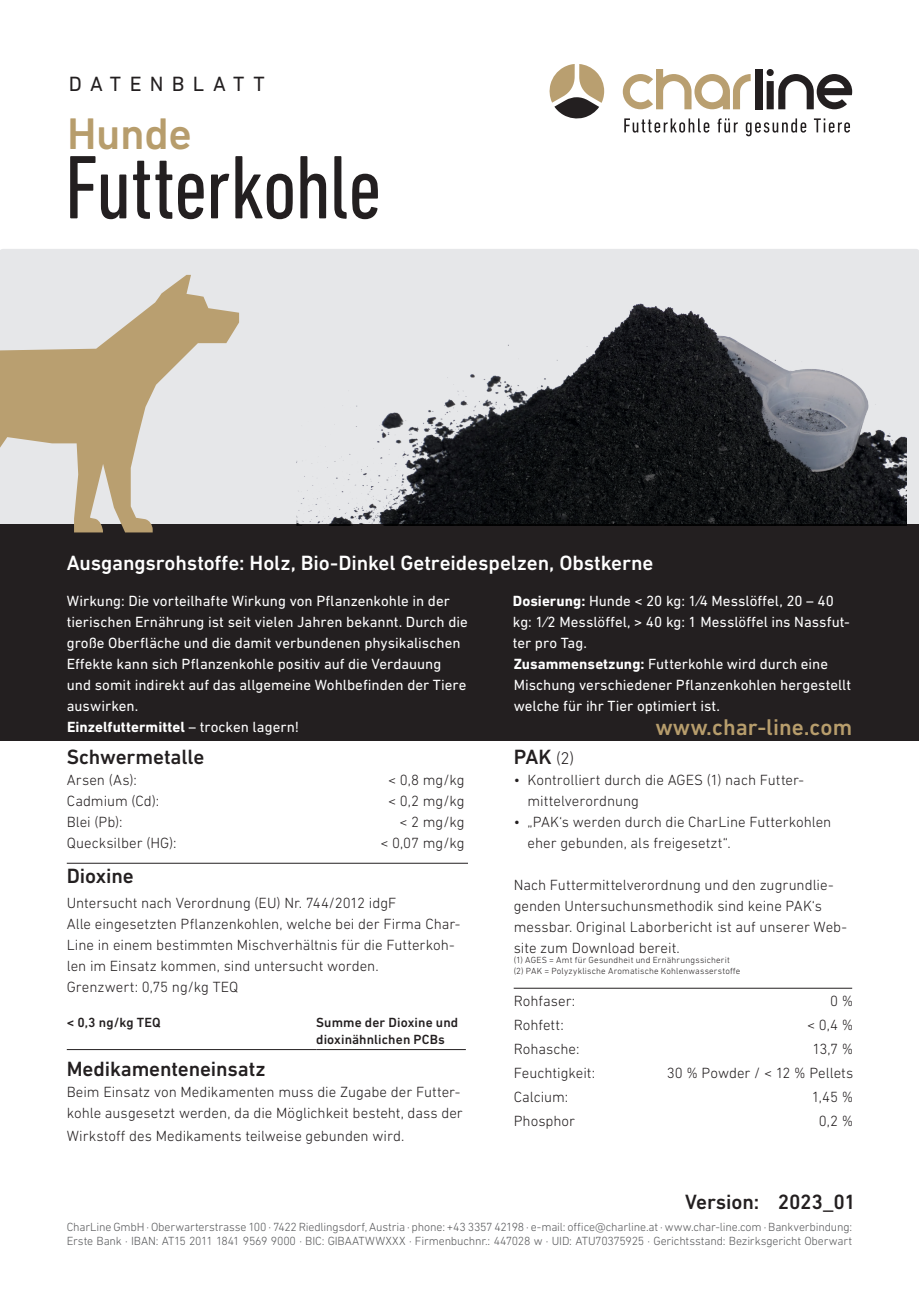
<style>
.page{position:relative;width:919px;height:1289px;background:#fff}
.page>*{position:absolute;margin:0;border:0;box-sizing:border-box;transform-origin:0 0}
.t1{font:condensed 91.5px "DIN Next LT Pro";letter-spacing:-.015em;color:#231f20}
.t2{font:500 45px "DIN Next LT Pro";letter-spacing:-.01em;color:#b79d6c}
.t3{font:500 23.1px "DIN Next LT Pro";color:#b79d6c}
.t4{font:500 21px "DIN Next LT Pro";letter-spacing:-.005em;color:#231f20}
.t5{font:500 21px "DIN Next LT Pro";letter-spacing:-.005em;color:#fff}
.t6{font:21px "DIN Next LT Pro";letter-spacing:.39em;color:#231f20}
.t7{font:300 15px/24px "DIN Next LT Pro";color:#231f20}
.t8{font:15px/21px "DIN Next LT Pro";color:#fff}
.t9{font:700 15px "DIN Next LT Pro";letter-spacing:.005em;color:#fff}
.t10{font:500 13.5px/16.2px "DIN Next LT Pro";letter-spacing:.01em;color:#231f20}
.t11{font:300 12px/14.4px "DIN Next LT Pro";letter-spacing:-.015em;color:#57585a}
.t12{font:300 9px/10.8px "DIN Next LT Pro";letter-spacing:.02em;color:#231f20}
.s1{font-weight:400}
.s2{font-weight:700}
.s3{font-weight:300;font-size:17.25px}
</style>
<div class="page">
<div style="left:0;top:249px;width:918px;height:275px;background:#e6e7e9"></div>
<hr style="left:513px;top:987px;width:339px;height:1px;background:#231f20">
<div style="left:0;top:524px;width:918px;height:216px;background:#231f20"></div>
<hr style="left:67px;top:862px;width:401px;height:1px;background:#231f20">
<img style="left:273px;top:290px;width:633px;height:235px">
<svg style="left:0;top:275px;width:239px;height:257px;background:#cfc6b4"></svg>
<div style="left:755px;top:69px;width:7px;height:40px;background:#231f20"></div>
<svg style="left:766px;top:69px;width:85px;height:40px"></svg>
<svg style="left:624px;top:118px;width:85px;height:15px"></svg>
<svg style="left:717px;top:118px;width:20px;height:15px"></svg>
<svg style="left:745px;top:118px;width:61px;height:18px"></svg>
<svg style="left:813px;top:118px;width:37px;height:15px"></svg>
<svg style="left:622px;top:69px;width:128px;height:40px"></svg>
<svg style="left:549px;top:64px;width:55px;height:55px"></svg>
<hr style="left:67px;top:1049px;width:249px;height:1px;background:#231f20">
<hr style="left:316px;top:1049px;width:150px;height:1px;background:#231f20">
<h3 class="t6" style="left:69px;top:71px;width:197px">DATENBLATT</h3>
<h2 class="t2" style="left:67px;top:107px;width:126px">Hunde</h2>
<h1 class="t1" style="left:65px;top:136px;width:318px">Futterkohle</h1>
<h3 class="t5" style="left:67px;top:550px;width:588px">Ausgangsrohstoffe: Holz, Bio-Dinkel Getreidespelzen, Obstkerne</h3>
<p class="t8" style="left:67px;top:590px;width:402px">Wirkung: Die vorteilhafte Wirkung von Pflanzenkohle in der tierischen Ernährung ist seit vielen Jahren bekannt. Durch die große Oberfläche und die damit verbundenen physikalischen Effekte kann sich Pflanzenkohle positiv auf die Verdauung und somit indirekt auf das allgemeine Wohlbefinden der Tiere auswirken.</p>
<p class="t9" style="left:67px;top:718px;width:233px">Einzelfuttermittel <span class="s1">– trocken lagern!</span></p>
<h3 class="t4" style="left:67px;top:744px;width:139px">Schwermetalle</h3>
<p class="t7" style="left:67px;top:767px;width:72px">Arsen (As):</p>
<p class="t7" style="left:388px;top:767px;width:78px">&lt; 0,8 mg/kg</p>
<p class="t7" style="left:67px;top:788px;width:94px">Cadmium (Cd):</p>
<p class="t7" style="left:388px;top:788px;width:78px">&lt; 0,2 mg/kg</p>
<p class="t7" style="left:67px;top:809px;width:57px">Blei (Pb):</p>
<p class="t7" style="left:399px;top:809px;width:67px">&lt; 2 mg/kg</p>
<p class="t7" style="left:67px;top:830px;width:111px">Quecksilber (HG):</p>
<p class="t7" style="left:380px;top:830px;width:85px">&lt; 0,07 mg/kg</p>
<h3 class="t4" style="left:67px;top:863px;width:68px">Dioxine</h3>
<p class="t7" style="left:67px;top:892px;width:395px;line-height:21px">Untersucht nach Verordnung (EU) Nr. 744/2012 idgF<br>Alle eingesetzten Pflanzenkohlen, welche bei der Firma Char-Line in einem bestimmten Mischverhältnis für die Futterkoh&shy;len im Einsatz kommen, sind untersucht worden.<br>Grenzwert: 0,75 ng/kg TEQ</p>
<p class="t10" style="left:67px;top:1014px;width:95px">&lt; 0,3 ng/kg TEQ</p>
<p class="t10" style="left:316px;top:1014px;width:143px">Summe der Dioxine und dioxinähnlichen PCBs</p>
<h3 class="t4" style="left:67px;top:1057px;width:200px">Medikamenteneinsatz</h3>
<p class="t7" style="left:67px;top:1081px;width:397px;line-height:21px">Beim Einsatz von Medikamenten muss die Zugabe der Futter&shy;kohle ausgesetzt werden, da die Möglichkeit besteht, dass der</p>
<p class="t7" style="left:67px;top:1123px;width:339px">Wirkstoff des Medikaments teilweise gebunden wird.</p>
<p class="t8" style="left:513px;top:589px;width:338px"><span class="s2">Dosierung:</span> Hunde &lt; 20 kg: 1⁄4 Messlöffel, 20 – 40 kg: 1⁄2 Messlöffel, &gt; 40 kg: 1 Messlöffel ins Nassfut&shy;ter pro Tag.</p>
<p class="t8" style="left:513px;top:652px;width:339px"><span class="s2">Zusammensetzung:</span> Futterkohle wird durch eine<br>Mischung verschiedener Pflanzenkohlen hergestellt welche für ihr Tier optimiert ist.</p>
<h3 class="t3" style="left:655px;top:714px;width:198px">www.char-line.com</h3>
<h3 class="t4" style="left:513px;top:744px;width:62px">PAK <span class="s3">(2)</span></h3>
<p class="t7" style="left:527px;top:768px;width:278px;line-height:21px;text-indent:-14px">• Kontrolliert durch die AGES (1) nach Futter&shy;mittelverordnung</p>
<p class="t7" style="left:527px;top:810px;width:305px;line-height:21px;text-indent:-14px">• „PAK‘s werden durch die CharLine Futterkohlen eher gebunden, als freigesetzt“.</p>
<p class="t7" style="left:513px;top:873px;width:335px;line-height:21px">Nach Futtermittelverordnung und den zugrundlie&shy;genden Untersuchunsmethodik sind keine PAK‘s messbar. Original Laborbericht ist auf unserer Web&shy;site zum Download bereit.</p>
<p class="t12" style="left:513px;top:954px;width:228px">(1) AGES = Amt für Gesundheit und Ernährungssicherit (2) PAK = Polyzyklische Aromatische Kohlenwasserstoffe</p>
<p class="t7" style="left:513px;top:988px;width:83px">Rohfaser:<br>Rohfett:<br>Rohasche:<br>Feuchtigkeit:<br>Calcium:<br>Phosphor</p>
<p class="t7" style="left:666px;top:988px;width:188px;text-align:right">0 %<br>&lt; 0,4 %<br>13,7 %<br>30 % Powder / &lt; 12 % Pellets<br>1,45 %<br>0,2 %</p>
<h3 class="t4" style="left:685px;top:1189px;width:76px">Version:</h3>
<h3 class="t4" style="left:777px;top:1189px;width:79px">2023_01</h3>
<p class="t11" style="left:67px;top:1219px;width:786px">CharLine GmbH · Oberwarterstrasse 100 · 7422 Riedlingsdorf, Austria · phone: +43 3357 42198 · e-mail: office@charline.at · www.char-line.com · Bankverbindung:<br>Erste Bank · IBAN: AT15 2011 1841 9569 9000 · BIC: GIBAATWWXXX · Firmenbuchnr.: 447028 w · UID: ATU70375925 · Gerichtsstand: Bezirksgericht Oberwart</p>
</div>
